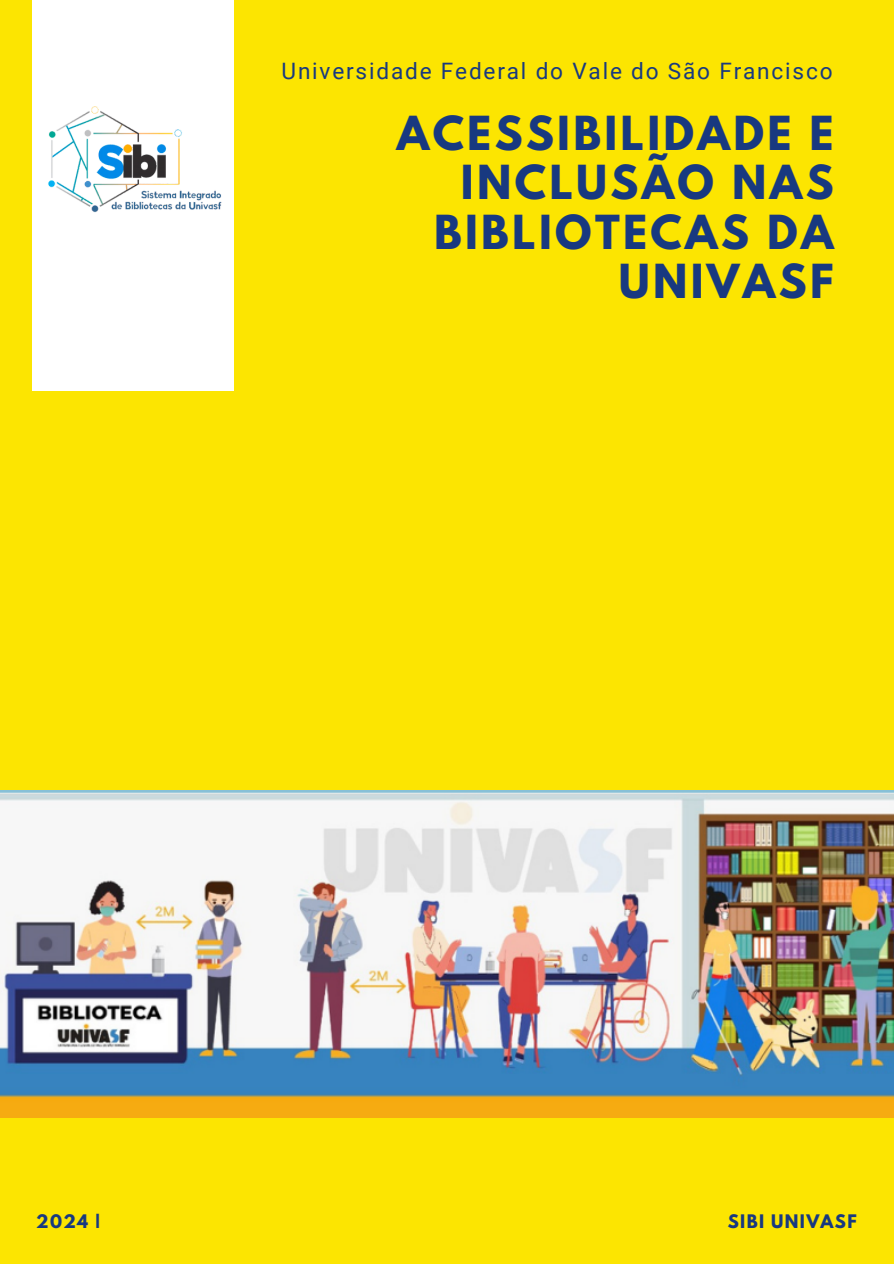
<style>
.page{position:relative;width:894px;height:1264px;background:#fff}
.page>*{position:absolute;margin:0;border:0;box-sizing:border-box;transform-origin:0 0}
.t1{font:700 41.55px/49.5px "League Spartan";letter-spacing:.08em;color:#183980;text-align:right}
.t2{font:22.65px "Roboto";letter-spacing:.08em;color:#183980}
.t3{font:700 16.5px "League Spartan";letter-spacing:.08em;color:#183980}
</style>
<div class="page">
<div style="left:0;top:0;width:893px;height:1263px;background:#fce501"></div>
<div style="left:33px;top:0;width:200px;height:391px;background:#fff"></div>
<img style="left:0;top:790px;width:893px;height:327px">
<img style="left:48px;top:106px;width:174px;height:107px">
<h1 class="t2" style="left:281px;top:58px;width:552px">Universidade Federal do Vale do São Francisco</h1>
<h2 class="t1" style="left:396px;top:113px;width:438px">ACESSIBILIDADE E<br>INCLUSÃO NAS<br>BIBLIOTECAS DA<br>UNIVASF</h2>
<p class="t3" style="left:36px;top:1213px;width:65px">2024 |</p>
<p class="t3" style="left:727px;top:1213px;width:130px">SIBI UNIVASF</p>
</div>
